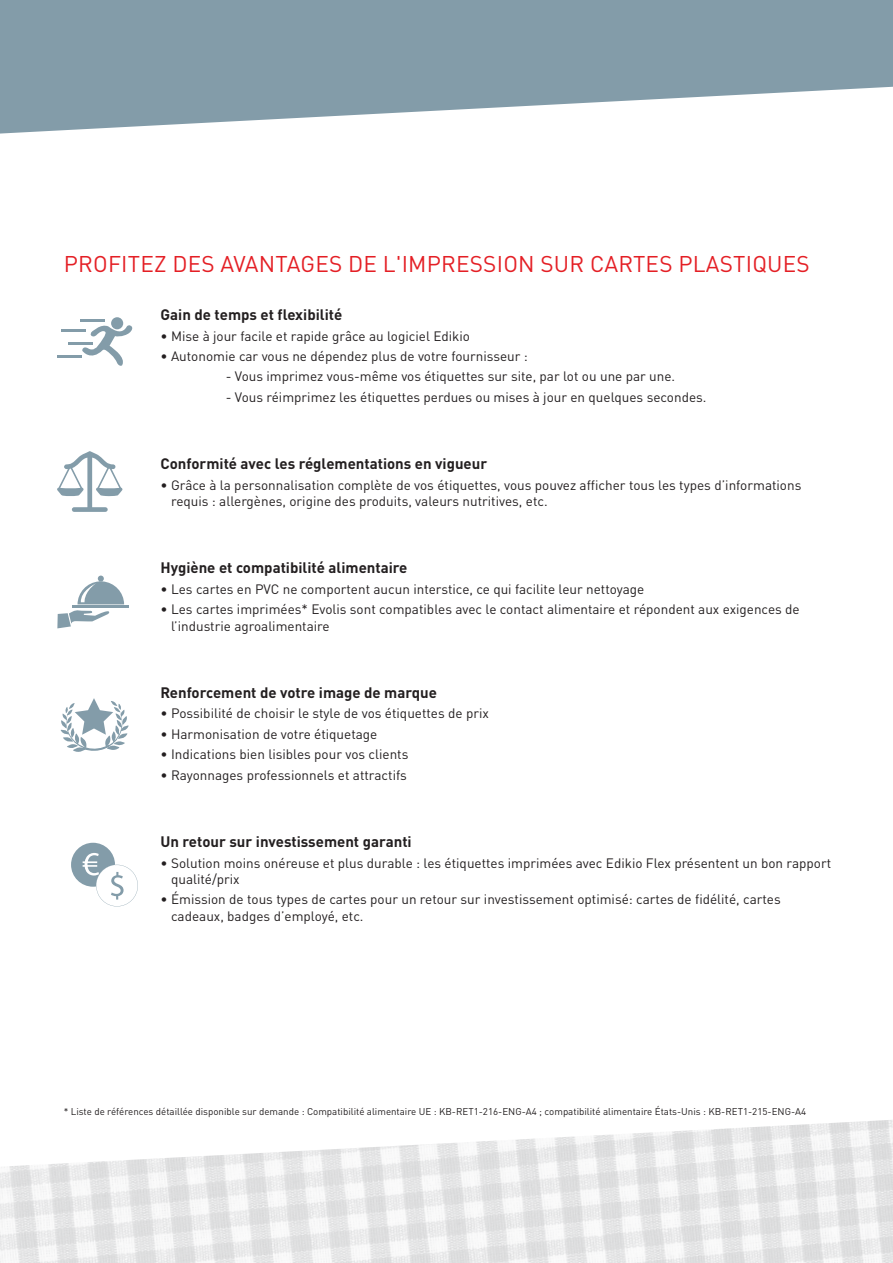
<style>
.page{position:relative;width:893px;height:1263px;background:#fff}
.page>*{position:absolute;margin:0;border:0;box-sizing:border-box;transform-origin:0 0}
.t1{font:22.5px "DINOT";letter-spacing:.01em;color:#e41f25}
.t2{font:700 15px "DINOT";color:#231f20}
.t3{font:13.5px/16.2px "DINOT";color:#231f20}
.t4{font:9.75px "DINOT";color:#231f20}
</style>
<div class="page">
<svg style="left:61px;top:698px;width:68px;height:54px"></svg>
<hr style="left:72px;top:605px;width:57px;height:3px;background:#839ca9">
<svg style="left:57px;top:576px;width:67px;height:52px"></svg>
<div style="left:111px;top:317px;width:12px;height:12px;background:#839ca9;border-radius:50%"></div>
<svg style="left:82px;top:323px;width:51px;height:43px"></svg>
<hr style="left:81px;top:320px;width:24px;height:2px;background:#839ca9">
<hr style="left:61px;top:329px;width:24px;height:3px;background:#839ca9">
<hr style="left:68px;top:342px;width:25px;height:2px;background:#839ca9">
<hr style="left:57px;top:355px;width:25px;height:2px;background:#839ca9">
<svg style="left:57px;top:451px;width:66px;height:61px"></svg>
<svg style="left:71px;top:843px;width:67px;height:63px"></svg>
<img style="left:0;top:1120px;width:893px;height:143px">
<svg style="left:0;top:0;width:893px;height:134px;fill:#839ca9"></svg>
<h1 class="t1" style="left:64px;top:250px;width:747px">PROFITEZ DES AVANTAGES DE L'IMPRESSION SUR CARTES PLASTIQUES</h1>
<p class="t2" style="left:161px;top:305px;width:183px">Gain de temps et flexibilité</p>
<p class="t3" style="left:161px;top:327px;width:311px">• Mise à jour facile et rapide grâce au logiciel Edikio</p>
<p class="t3" style="left:161px;top:348px;width:369px">• Autonomie car vous ne dépendez plus de votre fournisseur :</p>
<p class="t3" style="left:226px;top:368px;width:451px">- Vous imprimez vous-même vos étiquettes sur site, par lot ou une par une.</p>
<p class="t3" style="left:226px;top:389px;width:482px">- Vous réimprimez les étiquettes perdues ou mises à jour en quelques secondes.</p>
<p class="t2" style="left:161px;top:454px;width:328px">Conformité avec les réglementations en vigueur</p>
<p class="t3" style="left:171px;top:477px;width:632px;text-indent:-11px">• Grâce à la personnalisation complète de vos étiquettes, vous pouvez afficher tous les types d’informations requis : allergènes, origine des produits, valeurs nutritives, etc.</p>
<p class="t2" style="left:161px;top:558px;width:248px">Hygiène et compatibilité alimentaire</p>
<p class="t3" style="left:161px;top:581px;width:485px">• Les cartes en PVC ne comportent aucun interstice, ce qui facilite leur nettoyage</p>
<p class="t3" style="left:171px;top:601px;width:630px;text-indent:-11px">• Les cartes imprimées* Evolis sont compatibles avec le contact alimentaire et répondent aux exigences de l’industrie agroalimentaire</p>
<p class="t2" style="left:161px;top:683px;width:278px">Renforcement de votre image de marque</p>
<p class="t3" style="left:161px;top:705px;width:330px">• Possibilité de choisir le style de vos étiquettes de prix</p>
<p class="t3" style="left:161px;top:726px;width:218px">• Harmonisation de votre étiquetage</p>
<p class="t3" style="left:161px;top:746px;width:249px">• Indications bien lisibles pour vos clients</p>
<p class="t3" style="left:161px;top:766px;width:248px">• Rayonnages professionnels et attractifs</p>
<p class="t2" style="left:161px;top:832px;width:253px">Un retour sur investissement garanti</p>
<p class="t3" style="left:171px;top:854px;width:662px;text-indent:-11px">• Solution moins onéreuse et plus durable : les étiquettes imprimées avec Edikio Flex présentent un bon rapport qualité/prix</p>
<p class="t3" style="left:171px;top:891px;width:611px;text-indent:-11px">• Émission de tous types de cartes pour un retour sur investissement optimisé: cartes de fidélité, cartes cadeaux, badges d’employé, etc.</p>
<p class="t4" style="left:64px;top:1105px;width:744px">* Liste de références détaillée disponible sur demande : Compatibilité alimentaire UE : KB-RET1-216-ENG-A4 ; compatibilité alimentaire États-Unis : KB-RET1-215-ENG-A4</p>
</div>
